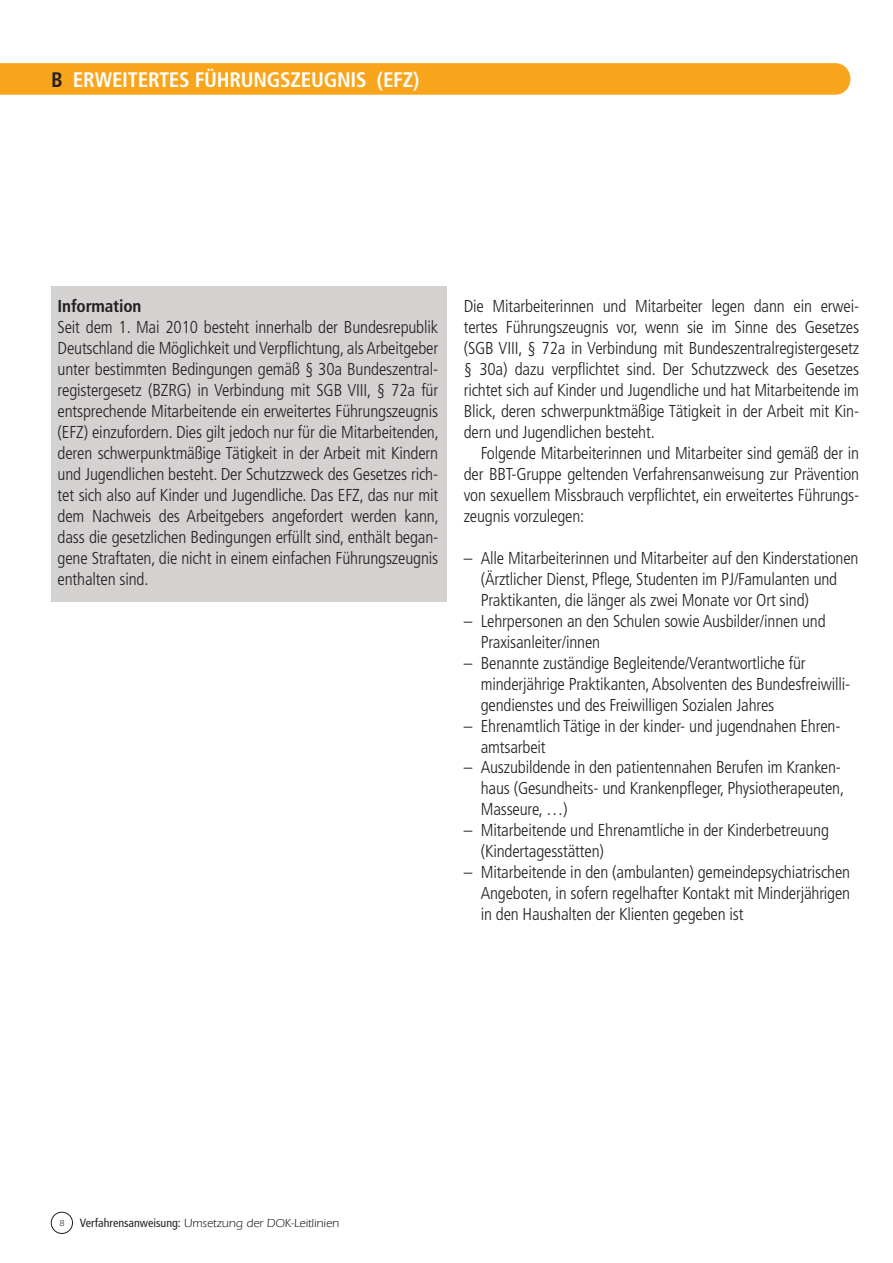
<style>
.page{position:relative;width:893px;height:1263px;background:#fff}
.page>*{position:absolute;margin:0;border:0;box-sizing:border-box;transform-origin:0 0}
.t1{font:700 condensed 21px "Frutiger LT Pro";letter-spacing:-.01em;color:#fff}
.t2{font:300 condensed 17.25px/21px "Frutiger LT Pro";letter-spacing:-.01em;color:#231f20}
.t3{font:700 condensed 17.25px "Frutiger LT Pro";letter-spacing:-.01em;color:#231f20}
.t4{font:12px "ITC Eras LT";color:#231f20}
.t5{font:9px "ITC Eras LT";color:#231f20}
.s1{color:#231f20}
.s2{font-family:"Frutiger LT Pro";font-stretch:condensed}
</style>
<div class="page">
<div style="left:51px;top:1212px;width:22px;height:22px;border:1px solid #231f20;border-radius:50%"></div>
<div style="left:51px;top:286px;width:396px;height:316px;background:#d3d2d1"></div>
<div style="left:0;top:63px;width:850px;height:32px;background:#f9a51b"></div>
<p class="t1" style="left:51px;top:67px;width:370px"><span class="s1">B</span> ERWEITERTES FÜHRUNGSZEUGNIS (EFZ)</p>
<p class="t3" style="left:58px;top:295px;width:85px">Information</p>
<p class="t2" style="left:58px;top:316px;width:383px;text-align:justify">Seit dem 1. Mai 2010 besteht innerhalb der Bundesrepublik Deutschland die Möglichkeit und Verpflichtung, als Arbeitgeber unter bestimmten Bedingungen gemäß § 30a Bundeszentral&shy;registergesetz (BZRG) in Verbindung mit SGB VIII, § 72a für entsprechende Mitarbeitende ein erweitertes Führungszeugnis (EFZ) einzufordern. Dies gilt jedoch nur für die Mitarbeitenden, deren schwerpunktmäßige Tätigkeit in der Arbeit mit Kindern und Jugendlichen besteht. Der Schutzzweck des Gesetzes rich&shy;tet sich also auf Kinder und Jugendliche. Das EFZ, das nur mit dem Nachweis des Arbeitgebers angefordert werden kann, dass die gesetzlichen Bedingungen erfüllt sind, enthält began&shy;gene Straftaten, die nicht in einem einfachen Führungszeugnis enthalten sind.</p>
<p class="t2" style="left:464px;top:295px;width:397px;text-align:justify">Die Mitarbeiterinnen und Mitarbeiter legen dann ein erwei&shy;tertes Führungszeugnis vor, wenn sie im Sinne des Gesetzes (SGB VIII, § 72a in Verbindung mit Bundeszentralregistergesetz § 30a) dazu verpflichtet sind. Der Schutzzweck des Gesetzes richtet sich auf Kinder und Jugendliche und hat Mitarbeitende im Blick, deren schwerpunktmäßige Tätigkeit in der Arbeit mit Kin&shy;dern und Jugendlichen besteht.</p>
<p class="t2" style="left:464px;top:442px;width:397px;text-align:justify;text-indent:17px">Folgende Mitarbeiterinnen und Mitarbeiter sind gemäß der in der BBT-Gruppe geltenden Verfahrensanweisung zur Prävention von sexuellem Missbrauch verpflichtet, ein erweitertes Führungs&shy;zeugnis vorzulegen:</p>
<p class="t2" style="left:481px;top:547px;width:379px;text-indent:-17px">– Alle Mitarbeiterinnen und Mitarbeiter auf den Kinderstationen (Ärztlicher Dienst, Pflege, Studenten im PJ/Famulanten und<br>Praktikanten, die länger als zwei Monate vor Ort sind)</p>
<p class="t2" style="left:481px;top:610px;width:346px;text-indent:-17px">– Lehrpersonen an den Schulen sowie Ausbilder/innen und<br>Praxisanleiter/innen</p>
<p class="t2" style="left:481px;top:652px;width:371px;text-indent:-17px">– Benannte zuständige Begleitende/Verantwortliche für minderjährige Praktikanten, Absolventen des Bundesfreiwilli&shy;gendienstes und des Freiwilligen Sozialen Jahres</p>
<p class="t2" style="left:481px;top:715px;width:361px;text-indent:-17px">– Ehrenamtlich Tätige in der kinder- und jugendnahen Ehren&shy;amtsarbeit</p>
<p class="t2" style="left:481px;top:757px;width:365px;text-indent:-17px">– Auszubildende in den patientennahen Berufen im Kranken&shy;haus (Gesundheits- und Krankenpfleger, Physiotherapeuten,<br>Masseure, …)</p>
<p class="t2" style="left:481px;top:820px;width:350px;text-indent:-17px">– Mitarbeitende und Ehrenamtliche in der Kinderbetreuung (Kindertagesstätten)</p>
<p class="t2" style="left:481px;top:862px;width:371px;text-align:justify;text-indent:-17px">– Mitarbeitende in den (ambulanten) gemeindepsychiatrischen Angeboten, in sofern regelhafter Kontakt mit Minderjährigen in den Haushalten der Klienten gegeben ist</p>
<p class="t5" style="left:59px;top:1218px;width:7px">8</p>
<p class="t4" style="left:80px;top:1217px;width:261px"><span class="s2">Verfahrensanweisung:</span> Umsetzung der DOK-Leitlinien</p>
</div>
